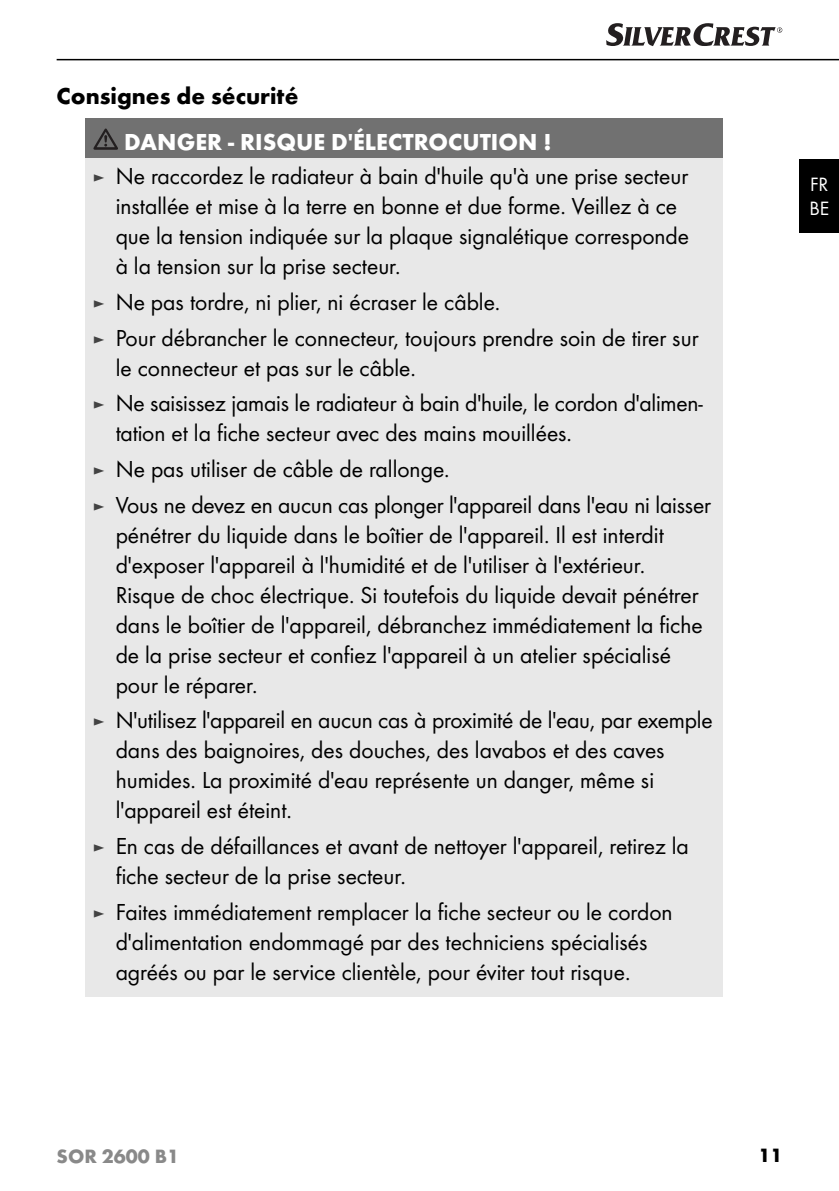
<style>
.page{position:relative;width:839px;height:1191px;background:#fff}
.page>*{position:absolute;margin:0;border:0;box-sizing:border-box;transform-origin:0 0}
.t1{font:24px/30px "Futura Boo";color:#000}
.t2{font:700 24px "Futura";color:#fff}
.t3{font:700 24px "Futura";color:#000}
.t4{font:700 20px "Futura";color:#898989}
.t5{font:20px/24px "Futura Boo";color:#fff}
.t6{font:700 20px "Futura";color:#000}
.s1{font-size:18px;color:#434343}
</style>
<div class="page">
<hr style="left:57px;top:59px;width:782px;height:1px;background:#000">
<div style="left:799px;top:159px;width:40px;height:74px;background:#000"></div>
<svg style="left:606px;top:23px;width:176px;height:23px"></svg>
<div style="left:85px;top:118px;width:638px;height:40px;background:#717171"></div>
<div style="left:85px;top:158px;width:638px;height:838px;background:#e8e8e8"></div>
<svg style="left:93px;top:129px;width:25px;height:21px"></svg>
<p class="t3" style="left:57px;top:86px;width:243px">Consignes de sécurité</p>
<p class="t2" style="left:124px;top:132px;width:429px">DANGER - RISQUE D'ÉLECTROCUTION !</p>
<p class="t1" style="left:116px;top:163px;width:575px;text-indent:-23px"><span class="s1">►</span> Ne raccordez le radiateur à bain d'huile qu'à une prise secteur installée et mise à la terre en bonne et due forme. Veillez à ce que la tension indiquée sur la plaque signalétique corresponde à la tension sur la prise secteur.</p>
<p class="t1" style="left:93px;top:286px;width:607px;line-height:35.6px"><span class="s1">►</span> Ne pas tordre, ni plier, ni écraser le câble.<br><span class="s1">►</span> Pour débrancher le connecteur, toujours prendre soin de tirer sur</p>
<p class="t1" style="left:93px;top:352px;width:611px;line-height:35.6px;text-indent:23px">le connecteur et pas sur le câble.<br><span class="s1">►</span> Ne saisissez jamais le radiateur à bain d'huile, le cordon d'alimen-</p>
<p class="t1" style="left:93px;top:417px;width:619px;line-height:35.6px;text-indent:23px">tation et la fiche secteur avec des mains mouillées.<br><span class="s1">►</span> Ne pas utiliser de câble de rallonge.<br><span class="s1">►</span> Vous ne devez en aucun cas plonger l'appareil dans l'eau ni laisser</p>
<p class="t1" style="left:116px;top:521px;width:588px">pénétrer du liquide dans le boîtier de l'appareil. Il est interdit d'exposer l'appareil à l'humidité et de l'utiliser à l'extérieur.<br>Risque de choc électrique. Si toutefois du liquide devait pénétrer dans le boîtier de l'appareil, débranchez immédiatement la fiche de la prise secteur et confiez l'appareil à un atelier spécialisé pour le réparer.</p>
<p class="t1" style="left:116px;top:707px;width:598px;text-indent:-23px"><span class="s1">►</span> N'utilisez l'appareil en aucun cas à proximité de l'eau, par exemple dans des baignoires, des douches, des lavabos et des caves humides. La proximité d'eau représente un danger, même si l'appareil est éteint.</p>
<p class="t1" style="left:116px;top:833px;width:575px;text-indent:-23px"><span class="s1">►</span> En cas de défaillances et avant de nettoyer l'appareil, retirez la fiche secteur de la prise secteur.</p>
<p class="t1" style="left:116px;top:898px;width:558px;text-indent:-23px"><span class="s1">►</span> Faites immédiatement remplacer la fiche secteur ou le cordon d'alimentation endommagé par des techniciens spécialisés agréés ou par le service clientèle, pour éviter tout risque.</p>
<p class="t5" style="left:809px;top:174px;width:21px">FR<br>BE</p>
<p class="t4" style="left:57px;top:1147px;width:124px">SOR 2600 B1</p>
<p class="t6" style="left:759px;top:1147px;width:25px">11</p>
</div>
